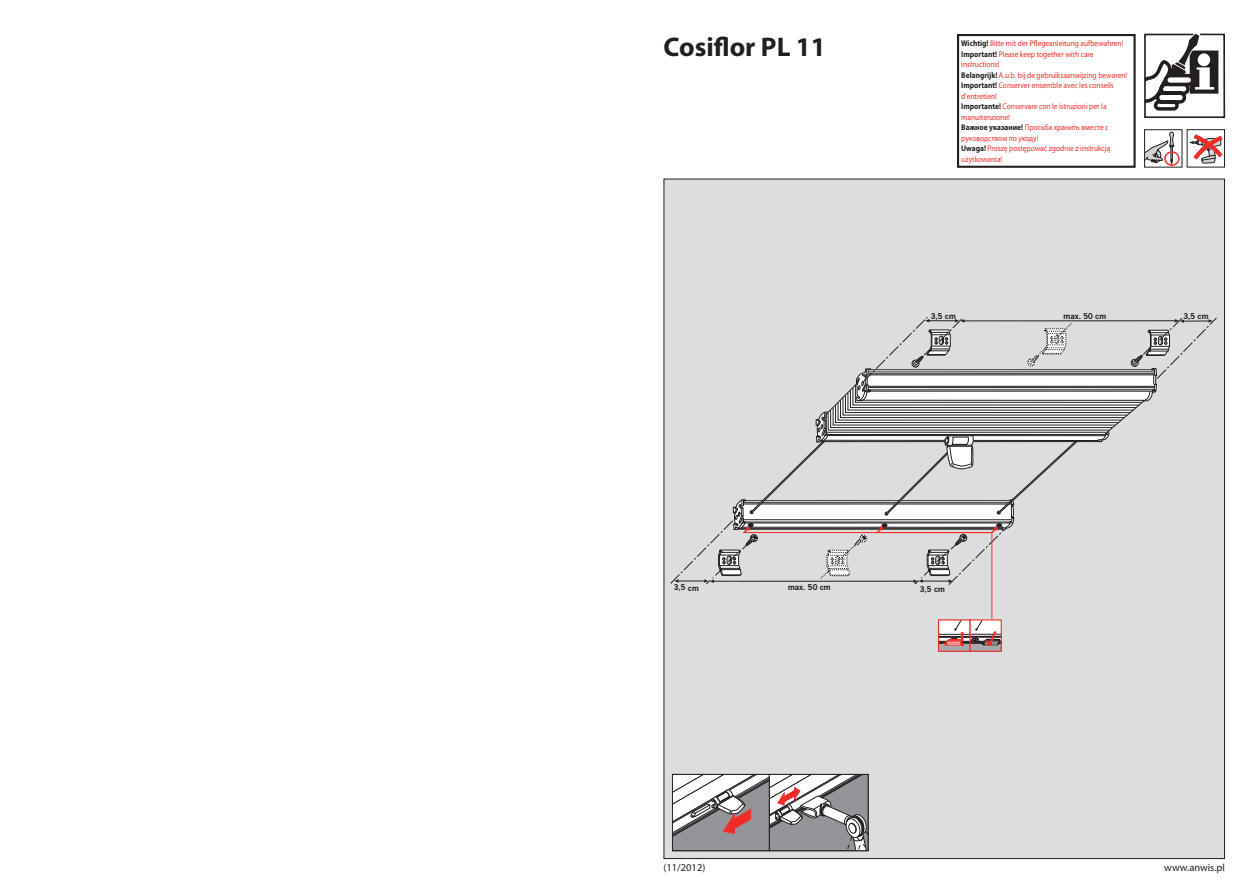
<style>
.page{position:relative;width:1259px;height:893px;background:#fff}
.page>*{position:absolute;margin:0;border:0;box-sizing:border-box;transform-origin:0 0}
.t1{font:700 27px "Myriad Pro";color:#231f20}
.t2{font:10.5px "Myriad Pro";color:#231f20}
.t3{font:8.25px/10.5px "Myriad Pro";color:#ee2d29;scale:.9 1}
.t4{font:700 7.5px "News Gothic";color:#231f20}
.s1{font-weight:700;color:#231f20}
</style>
<div class="page">
<div style="left:664px;top:179px;width:560px;height:679px;background:#dcdddf"></div>
<div style="left:970px;top:620px;width:31px;height:31px;background:#a8a9ad"></div>
<div style="left:969px;top:619px;width:32px;height:33px;border:1px solid #ee2d29"></div>
<div style="left:938px;top:620px;width:32px;height:31px;background:#a8a9ad"></div>
<div style="left:938px;top:619px;width:32px;height:33px;border:1px solid #ee2d29"></div>
<svg style="left:670px;top:317px;width:547px;height:332px"></svg>
<svg style="left:674px;top:776px;width:192px;height:73px;background:#ada6a8"></svg>
<div style="left:672px;top:774px;width:196px;height:77px;border:1px solid #231f20"></div>
<div style="left:1186px;top:129px;width:39px;height:39px;border:1px solid #231f20"></div>
<svg style="left:1188px;top:130px;width:38px;height:34px"></svg>
<svg style="left:1146px;top:131px;width:29px;height:35px"></svg>
<div style="left:1144px;top:129px;width:38px;height:39px;border:1px solid #231f20"></div>
<div style="left:1164px;top:151px;width:15px;height:15px;border:2px solid #ee2d29;border-radius:50%"></div>
<svg style="left:1144px;top:33px;width:82px;height:85px"></svg>
<div style="left:1197px;top:53px;width:13px;height:13px;background:#fff;border-radius:50%"></div>
<div style="left:1165px;top:76px;width:27px;height:8px;background:#fff;border-radius:4px"></div>
<div style="left:1164px;top:74px;width:30px;height:12px;border:3px solid #231f20;border-radius:4px"></div>
<div style="left:957px;top:34px;width:178px;height:134px;border:2px solid #231f20"></div>
<h1 class="t1" style="left:663px;top:29px;width:164px">Cosiflor PL 11</h1>
<p class="t3" style="left:961px;top:38px;width:186px"><span class="s1">Wichtig!</span> Bitte mit der Pflegeanleitung aufbewahren!<br><span class="s1">Important!</span> Please keep together with care instructions!<br><span class="s1">Belangrijk!</span> A.u.b. bij de gebruiksaanwijzing bewaren!<br><span class="s1">Important!</span> Conserver ensemble avec les conseils d'entretien!<br><span class="s1">Importante!</span> Conservare con le istruzioni per la manuitenzione!<br><span class="s1">Важное укаэание!</span> Просьба хранить вместе с руководством по уходу!<br><span class="s1">Uwaga!</span> Proszę postępować zgodnie z instrukcją użytkowania!</p>
<p class="t4" style="left:930px;top:311px;width:27px">3,5 cm</p>
<p class="t4" style="left:1063px;top:311px;width:44px">max. 50 cm</p>
<p class="t4" style="left:1183px;top:311px;width:27px">3,5 cm</p>
<p class="t4" style="left:674px;top:583px;width:27px">3,5 cm</p>
<p class="t4" style="left:788px;top:582px;width:44px">max. 50 cm</p>
<p class="t4" style="left:920px;top:585px;width:27px">3,5 cm</p>
<p class="t2" style="left:663px;top:861px;width:43px">(11/2012)</p>
<p class="t2" style="left:1164px;top:861px;width:62px">www.anwis.pl</p>
</div>
